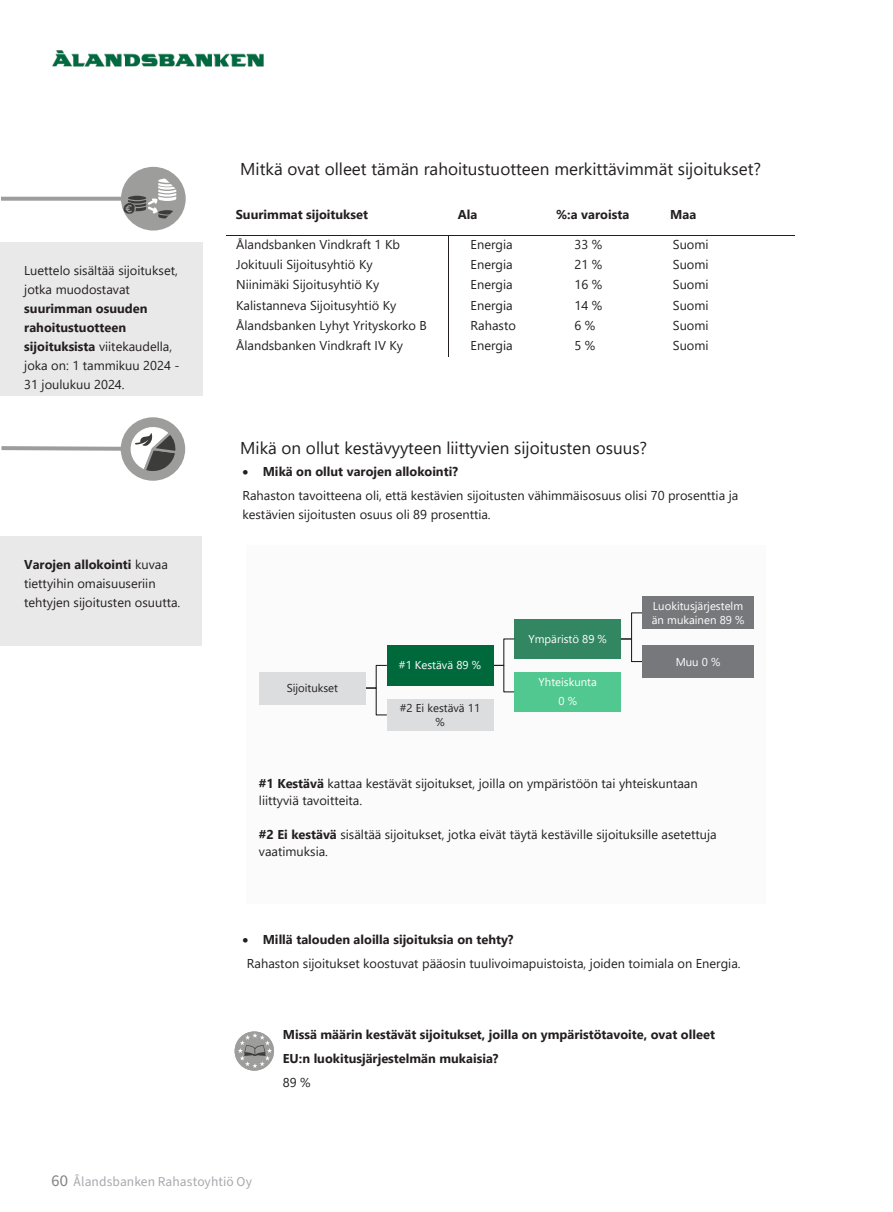
<style>
.page{position:relative;width:893px;height:1212px;background:#fff}
.page>*{position:absolute;margin:0;border:0;box-sizing:border-box;transform-origin:0 0}
.t1{font:17.1px "Segoe UI";color:#231f20}
.t2{font:13.5px "Source Sans 3";letter-spacing:.005em;color:#a8a9ad}
.t3{font:12.9px/18.9px "Segoe UI";color:#231f20}
.t4{font:700 12.9px/23.7px "Segoe UI";color:#231f20}
.t5{font:11.4px/13.6px "Segoe UI";color:#fff}
.t6{font:11.4px/13.6px "Segoe UI";color:#231f20;text-align:center}
.s1{font-weight:700}
.s2{font-weight:400}
.s3{font-size:16.5px;color:#808285}
</style>
<div class="page">
<svg style="left:1px;top:197px;width:120px;height:4px"></svg>
<div style="left:121px;top:167px;width:65px;height:63px;background:#9d9d9c;border-radius:50%"></div>
<svg style="left:124px;top:178px;width:52px;height:41px"></svg>
<div style="left:121px;top:417px;width:64px;height:64px;background:#9d9d9c;border-radius:50%"></div>
<svg style="left:1px;top:423px;width:178px;height:51px"></svg>
<hr style="left:226px;top:235px;width:222px;height:1px;background:#231f20">
<hr style="left:449px;top:235px;width:103px;height:1px;background:#231f20">
<hr style="left:553px;top:235px;width:97px;height:1px;background:#231f20">
<hr style="left:651px;top:235px;width:117px;height:1px;background:#231f20">
<svg style="left:768px;top:235px;width:27px;height:1px"></svg>
<svg style="left:448px;top:235px;width:1px;height:121px"></svg>
<div style="left:247px;top:545px;width:519px;height:358px;background:#fbfbfb"></div>
<svg style="left:621px;top:612px;width:21px;height:51px"></svg>
<svg style="left:493px;top:638px;width:21px;height:55px"></svg>
<svg style="left:364px;top:664px;width:23px;height:52px"></svg>
<div style="left:259px;top:672px;width:107px;height:32px;background:#dcdddf"></div>
<div style="left:387px;top:645px;width:106px;height:41px;background:#00693c"></div>
<div style="left:514px;top:619px;width:107px;height:40px;background:#328662"></div>
<div style="left:642px;top:597px;width:112px;height:32px;background:#76787b"></div>
<div style="left:642px;top:645px;width:112px;height:33px;background:#76787b"></div>
<div style="left:514px;top:672px;width:107px;height:40px;background:#50c88f"></div>
<div style="left:387px;top:699px;width:106px;height:32px;background:#dcdddf"></div>
<svg style="left:235px;top:1031px;width:39px;height:39px"></svg>
<p class="t3" style="left:24px;top:260px;width:157px">Luettelo sisältää sijoitukset, jotka muodostavat <span class="s1">suurimman osuuden rahoitustuotteen sijoituksista</span> viitekaudella, joka on: 1 tammikuu 2024 -<br>31 joulukuu 2024.</p>
<p class="t3" style="left:24px;top:554px;width:158px"><span class="s1">Varojen allokointi</span> kuvaa tiettyihin omaisuuseriin tehtyjen sijoitusten osuutta.</p>
<p class="t1" style="left:240px;top:153px;width:522px">Mitkä ovat olleet tämän rahoitustuotteen merkittävimmät sijoitukset?</p>
<p class="t4" style="left:236px;top:201px;width:134px">Suurimmat sijoitukset</p>
<p class="t4" style="left:458px;top:201px;width:21px">Ala</p>
<p class="t4" style="left:556px;top:201px;width:75px">%:a varoista</p>
<p class="t4" style="left:670px;top:201px;width:28px">Maa</p>
<p class="t3" style="left:236px;top:234px;width:165px">Ålandsbanken Vindkraft 1 Kb</p>
<p class="t3" style="left:471px;top:234px;width:44px">Energia</p>
<p class="t3" style="left:574px;top:234px;width:29px">33 %</p>
<p class="t3" style="left:673px;top:234px;width:37px">Suomi</p>
<p class="t3" style="left:236px;top:254px;width:138px">Jokituuli Sijoitusyhtiö Ky</p>
<p class="t3" style="left:471px;top:254px;width:44px">Energia</p>
<p class="t3" style="left:574px;top:254px;width:29px">21 %</p>
<p class="t3" style="left:673px;top:254px;width:37px">Suomi</p>
<p class="t3" style="left:236px;top:274px;width:145px">Niinimäki Sijoitusyhtiö Ky</p>
<p class="t3" style="left:471px;top:274px;width:44px">Energia</p>
<p class="t3" style="left:574px;top:274px;width:29px">16 %</p>
<p class="t3" style="left:673px;top:274px;width:37px">Suomi</p>
<p class="t3" style="left:236px;top:294px;width:162px">Kalistanneva Sijoitusyhtiö Ky</p>
<p class="t3" style="left:471px;top:294px;width:44px">Energia</p>
<p class="t3" style="left:574px;top:294px;width:29px">14 %</p>
<p class="t3" style="left:673px;top:294px;width:37px">Suomi</p>
<p class="t3" style="left:236px;top:315px;width:192px">Ålandsbanken Lyhyt Yrityskorko B</p>
<p class="t3" style="left:471px;top:315px;width:47px">Rahasto</p>
<p class="t3" style="left:574px;top:315px;width:22px">6 %</p>
<p class="t3" style="left:673px;top:315px;width:37px">Suomi</p>
<p class="t3" style="left:236px;top:335px;width:168px">Ålandsbanken Vindkraft IV Ky</p>
<p class="t3" style="left:471px;top:335px;width:44px">Energia</p>
<p class="t3" style="left:574px;top:335px;width:22px">5 %</p>
<p class="t3" style="left:673px;top:335px;width:37px">Suomi</p>
<p class="t1" style="left:240px;top:431px;width:409px">Mikä on ollut kestävyyteen liittyvien sijoitusten osuus?</p>
<p class="t3" style="left:242px;top:458px;width:497px;line-height:23.7px">• <span class="s1">Mikä on ollut varojen allokointi?<br></span>Rahaston tavoitteena oli, että kestävien sijoitusten vähimmäisosuus olisi 70 prosenttia ja</p>
<p class="t3" style="left:242px;top:504px;width:250px">kestävien sijoitusten osuus oli 89 prosenttia.</p>
<p class="t6" style="left:287px;top:680px;width:53px">Sijoitukset</p>
<p class="t5" style="left:399px;top:657px;width:84px">#1 Kestävä 89 %</p>
<p class="t6" style="left:400px;top:700px;width:82px">#2 Ei kestävä 11 %</p>
<p class="t5" style="left:528px;top:631px;width:80px">Ympäristö 89 %</p>
<p class="t5" style="left:539px;top:672px;width:60px;line-height:19px;text-align:center">Yhteiskunta<br>0 %</p>
<p class="t5" style="left:652px;top:598px;width:94px">Luokitusjärjestelm än mukainen 89 %</p>
<p class="t5" style="left:676px;top:654px;width:46px">Muu 0 %</p>
<p class="t3" style="left:259px;top:774px;width:440px;line-height:17.1px"><span class="s1">#1 Kestävä</span> kattaa kestävät sijoitukset, joilla on ympäristöön tai yhteiskuntaan liittyviä tavoitteita.</p>
<p class="t3" style="left:259px;top:825px;width:459px;line-height:17.1px"><span class="s1">#2 Ei kestävä</span> sisältää sijoitukset, jotka eivät täytä kestäville sijoituksille asetettuja vaatimuksia.</p>
<p class="t3" style="left:247px;top:926px;width:495px;line-height:23.7px;text-indent:-4px">• <span class="s1">Millä talouden aloilla sijoituksia on tehty?<br></span>Rahaston sijoitukset koostuvat pääosin tuulivoimapuistoista, joiden toimiala on Energia.</p>
<p class="t4" style="left:283px;top:1022px;width:434px">Missä määrin kestävät sijoitukset, joilla on ympäristötavoite, ovat olleet<br>EU:n luokitusjärjestelmän mukaisia?<br><span class="s2">89 %</span></p>
<p class="t2" style="left:51px;top:1174px;width:202px"><span class="s3">60</span> Ålandsbanken Rahastoyhtiö Oy</p>
</div>
